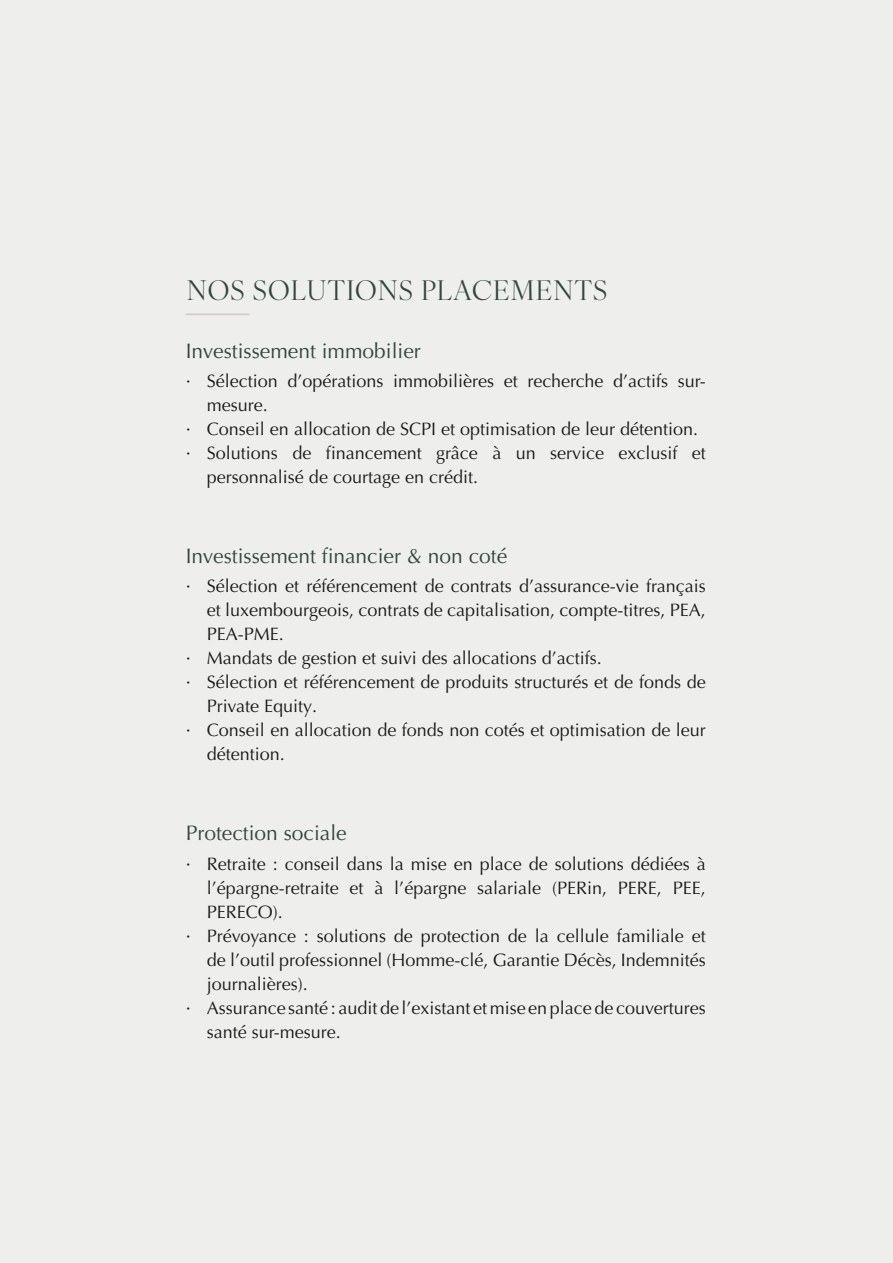
<style>
.page{position:relative;width:893px;height:1263px;background:#eeeeec}
.page>*{position:absolute;margin:0;border:0;box-sizing:border-box;transform-origin:0 0}
.t1{font:27px "Ivy Ora Display";letter-spacing:.045em;color:#314840}
.t2{font:21px "Optima LT Pro";color:#314840}
.t3{font:18px "Optima LT Pro";color:#1a1a1a}
</style>
<div class="page">
<hr style="left:186px;top:314px;width:64px;height:1px;background:#d3c8be">
<h1 class="t1" style="left:187px;top:270px;width:422px">NOS SOLUTIONS PLACEMENTS</h1>
<p class="t2" style="left:186px;top:337px;width:237px">Investissement immobilier</p>
<p class="t3" style="left:186px;top:370px;width:522px">· Sélection d’opérations immobilières et recherche d’actifs sur-</p>
<p class="t3" style="left:207px;top:394px;width:63px">mesure.</p>
<p class="t3" style="left:186px;top:418px;width:514px">· Conseil en allocation de SCPI et optimisation de leur détention.</p>
<p class="t3" style="left:186px;top:442px;width:522px">· Solutions de financement grâce à un service exclusif et</p>
<p class="t3" style="left:207px;top:466px;width:273px">personnalisé de courtage en crédit.</p>
<p class="t2" style="left:186px;top:542px;width:323px">Investissement financier &amp; non coté</p>
<p class="t3" style="left:186px;top:575px;width:522px">· Sélection et référencement de contrats d’assurance-vie français</p>
<p class="t3" style="left:207px;top:599px;width:500px">et luxembourgeois, contrats de capitalisation, compte-titres, PEA,</p>
<p class="t3" style="left:207px;top:623px;width:79px">PEA-PME.</p>
<p class="t3" style="left:186px;top:647px;width:418px">· Mandats de gestion et suivi des allocations d’actifs.</p>
<p class="t3" style="left:186px;top:671px;width:522px">· Sélection et référencement de produits structurés et de fonds de</p>
<p class="t3" style="left:207px;top:695px;width:112px">Private Equity.</p>
<p class="t3" style="left:186px;top:719px;width:522px">· Conseil en allocation de fonds non cotés et optimisation de leur</p>
<p class="t3" style="left:207px;top:743px;width:80px">détention.</p>
<p class="t2" style="left:186px;top:820px;width:163px">Protection sociale</p>
<p class="t3" style="left:186px;top:852px;width:522px">· Retraite : conseil dans la mise en place de solutions dédiées à</p>
<p class="t3" style="left:207px;top:876px;width:500px">l’épargne-retraite et à l’épargne salariale (PERin, PERE, PEE,</p>
<p class="t3" style="left:207px;top:900px;width:78px">PERECO).</p>
<p class="t3" style="left:186px;top:924px;width:522px">· Prévoyance : solutions de protection de la cellule familiale et</p>
<p class="t3" style="left:207px;top:948px;width:500px">de l’outil professionnel (Homme-clé, Garantie Décès, Indemnités</p>
<p class="t3" style="left:207px;top:972px;width:103px">journalières).</p>
<p class="t3" style="left:186px;top:996px;width:522px">· Assurance santé : audit de l’existant et mise en place de couvertures</p>
<p class="t3" style="left:207px;top:1020px;width:136px">santé sur-mesure.</p>
</div>
